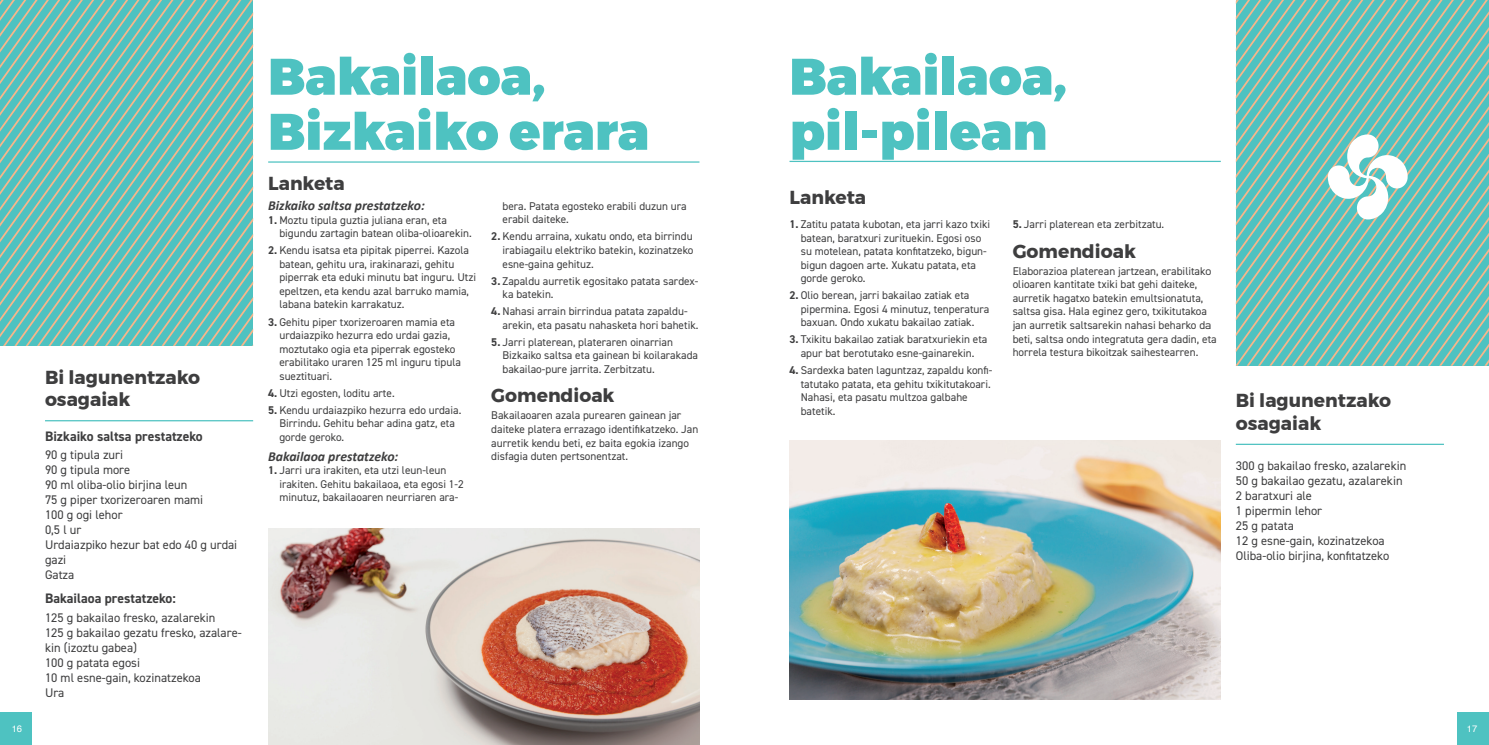
<style>
.page{position:relative;width:1489px;height:745px;background:#fff}
.page>*{position:absolute;margin:0;border:0;box-sizing:border-box;transform-origin:0 0}
.t1{font:900 51.25px/55px "Montserrat";color:#4ec2c1}
.t2{font:700 18.75px/22.5px "Montserrat";color:#3e3e3f}
.t3{font:italic 700 13.75px "Calibri";color:#3e3e3f}
.t4{font:700 13.75px "DIN2014";color:#3e3e3f}
.t5{font:12.5px/15px "DIN2014";color:#3e3e3f}
.t6{font:11.25px/13.5px "DIN2014";color:#3e3e3f}
.t7{font:9.38px "Helvetica";color:#fff}
.s1{font-weight:700}
</style>
<div class="page">
<div style="left:0;top:712px;width:31px;height:32px;background:#4ec2c1"></div>
<div style="left:1457px;top:712px;width:31px;height:32px;background:#4ec2c1"></div>
<svg style="left:0;top:0;width:253px;height:345px;background:#6ebfb6"></svg>
<img style="left:268px;top:528px;width:431px;height:216px">
<hr style="left:268px;top:161px;width:431px;height:1px;background:#4ec2c1">
<hr style="left:45px;top:420px;width:208px;height:1px;background:#4ec2c1">
<img style="left:789px;top:440px;width:431px;height:259px">
<hr style="left:1235px;top:443px;width:208px;height:1px;background:#4ec2c1">
<hr style="left:789px;top:161px;width:431px;height:1px;background:#4ec2c1">
<svg style="left:1235px;top:0;width:253px;height:365px;background:#81c7be"></svg>
<p class="t2" style="left:45px;top:366px;width:157px">Bi lagunentzako osagaiak</p>
<p class="t4" style="left:45px;top:426px;width:159px">Bizkaiko saltsa prestatzeko</p>
<p class="t5" style="left:45px;top:447px;width:80px">90 g tipula zuri</p>
<p class="t5" style="left:45px;top:462px;width:87px">90 g tipula more</p>
<p class="t5" style="left:45px;top:477px;width:144px">90 ml oliba-olio birjina leun</p>
<p class="t5" style="left:45px;top:492px;width:160px">75 g piper txorizeroaren mami</p>
<p class="t5" style="left:45px;top:507px;width:79px">100 g ogi lehor</p>
<p class="t5" style="left:45px;top:522px;width:38px">0,5 l ur</p>
<p class="t5" style="left:45px;top:537px;width:194px">Urdaiazpiko hezur bat edo 40 g urdai gazi</p>
<p class="t5" style="left:45px;top:567px;width:31px">Gatza</p>
<p class="t4" style="left:45px;top:588px;width:132px">Bakailaoa prestatzeko:</p>
<p class="t5" style="left:45px;top:609px;width:172px">125 g bakailao fresko, azalarekin</p>
<p class="t5" style="left:45px;top:624px;width:198px">125 g bakailao gezatu fresko, azalare&shy;kin (izoztu gabea)</p>
<p class="t5" style="left:45px;top:654px;width:97px">100 g patata egosi</p>
<p class="t5" style="left:45px;top:669px;width:157px">10 ml esne-gain, kozinatzekoa</p>
<p class="t5" style="left:45px;top:684px;width:21px">Ura</p>
<p class="t1" style="left:268px;top:49px;width:382px">Bakailaoa,<br>Bizkaiko erara</p>
<p class="t2" style="left:268px;top:172px;width:78px">Lanketa</p>
<p class="t3" style="left:268px;top:196px;width:158px">Bizkaiko saltsa prestatzeko:</p>
<p class="t6" style="left:279px;top:213px;width:194px;text-indent:-11px"><span class="s1">1.</span> Moztu tipula guztia juliana eran, eta bigundu zartagin batean oliba-olioarekin.</p>
<p class="t6" style="left:279px;top:243px;width:198px;text-indent:-11px"><span class="s1">2.</span> Kendu isatsa eta pipitak piperrei. Kazola batean, gehitu ura, irakinarazi, gehitu piperrak eta eduki minutu bat inguru. Utzi epeltzen, eta kendu azal barruko mamia, labana batekin karrakatuz.</p>
<p class="t6" style="left:279px;top:314px;width:183px;text-indent:-11px"><span class="s1">3.</span> Gehitu piper txorizeroaren mamia eta urdaiazpiko hezurra edo urdai gazia, moztutako ogia eta piperrak egosteko erabilitako uraren 125 ml inguru tipula sueztituari.</p>
<p class="t6" style="left:268px;top:385px;width:128px"><span class="s1">4.</span> Utzi egosten, loditu arte.</p>
<p class="t6" style="left:279px;top:402px;width:183px;text-indent:-11px"><span class="s1">5.</span> Kendu urdaiazpiko hezurra edo urdaia.<br>Birrindu. Gehitu behar adina gatz, eta gorde geroko.</p>
<p class="t3" style="left:268px;top:446px;width:132px">Bakailaoa prestatzeko:</p>
<p class="t6" style="left:279px;top:463px;width:186px;text-indent:-11px"><span class="s1">1.</span> Jarri ura irakiten, eta utzi leun-leun irakiten. Gehitu bakailaoa, eta egosi 1-2 minutuz, bakailaoaren neurriaren ara-</p>
<p class="t6" style="left:502px;top:199px;width:186px">bera. Patata egosteko erabili duzun ura erabil daiteke.</p>
<p class="t6" style="left:502px;top:229px;width:192px;text-align:justify;text-indent:-11px"><span class="s1">2.</span> Kendu arraina, xukatu ondo, eta birrindu irabiagailu elektriko batekin, kozinatzeko esne-gaina gehituz.</p>
<p class="t6" style="left:502px;top:273px;width:197px;text-indent:-11px"><span class="s1">3.</span> Zapaldu aurretik egositako patata sardex&shy;ka batekin.</p>
<p class="t6" style="left:502px;top:304px;width:197px;text-indent:-11px"><span class="s1">4.</span> Nahasi arrain birrindua patata zapaldu&shy;arekin, eta pasatu nahasketa hori bahetik.</p>
<p class="t6" style="left:502px;top:334px;width:197px;text-indent:-11px"><span class="s1">5.</span> Jarri platerean, plateraren oinarrian<br>Bizkaiko saltsa eta gainean bi koilarakada bakailao-pure jarrita. Zerbitzatu.</p>
<p class="t2" style="left:491px;top:384px;width:125px">Gomendioak</p>
<p class="t6" style="left:491px;top:408px;width:208px">Bakailaoaren azala purearen gainean jar daiteke platera errazago identifikatzeko. Jan aurretik kendu beti, ez baita egokia izango disfagia duten pertsonentzat.</p>
<p class="t1" style="left:789px;top:49px;width:279px">Bakailaoa,</p>
<p class="t1" style="left:789px;top:104px;width:259px">pil-pilean</p>
<p class="t2" style="left:789px;top:186px;width:78px">Lanketa</p>
<p class="t6" style="left:800px;top:217px;width:191px;text-indent:-11px"><span class="s1">1.</span> Zatitu patata kubotan, eta jarri kazo txiki batean, baratxuri zurituekin. Egosi oso su motelean, patata konfitatzeko, bigun&shy;bigun dagoen arte. Xukatu patata, eta gorde geroko.</p>
<p class="t6" style="left:800px;top:288px;width:190px;text-indent:-11px"><span class="s1">2.</span> Olio berean, jarri bakailao zatiak eta pipermina. Egosi 4 minutuz, tenperatura baxuan. Ondo xukatu bakailao zatiak.</p>
<p class="t6" style="left:789px;top:332px;width:199px;text-align:center"><span class="s1">3.</span> Txikitu bakailao zatiak baratxuriekin eta apur bat berotutako esne-gainarekin.</p>
<p class="t6" style="left:800px;top:363px;width:193px;text-indent:-11px"><span class="s1">4.</span> Sardexka baten laguntzaz, zapaldu konfi&shy;tatutako patata, eta gehitu txikitutakoari.<br>Nahasi, eta pasatu multzoa galbahe batetik.</p>
<p class="t6" style="left:1012px;top:217px;width:153px"><span class="s1">5.</span> Jarri platerean eta zerbitzatu.</p>
<p class="t2" style="left:1012px;top:240px;width:125px">Gomendioak</p>
<p class="t6" style="left:1012px;top:264px;width:205px">Elaborazioa platerean jartzean, erabilitako olioaren kantitate txiki bat gehi daiteke, aurretik hagatxo batekin emultsionatuta, saltsa gisa. Hala eginez gero, txikitutakoa jan aurretik saltsarekin nahasi beharko da beti, saltsa ondo integratuta gera dadin, eta horrela testura bikoitzak saihestearren.</p>
<p class="t2" style="left:1235px;top:389px;width:157px">Bi lagunentzako osagaiak</p>
<p class="t5" style="left:1235px;top:457px;width:172px">300 g bakailao fresko, azalarekin</p>
<p class="t5" style="left:1235px;top:472px;width:168px">50 g bakailao gezatu, azalarekin</p>
<p class="t5" style="left:1235px;top:487px;width:78px">2 baratxuri ale</p>
<p class="t5" style="left:1235px;top:502px;width:88px">1 pipermin lehor</p>
<p class="t5" style="left:1235px;top:517px;width:60px">25 g patata</p>
<p class="t5" style="left:1235px;top:532px;width:150px">12 g esne-gain, kozinatzekoa</p>
<p class="t5" style="left:1235px;top:547px;width:155px">Oliba-olio birjina, konfitatzeko</p>
<p class="t7" style="left:12px;top:721px;width:12px">16</p>
<p class="t7" style="left:1466px;top:721px;width:12px">17</p>
</div>
